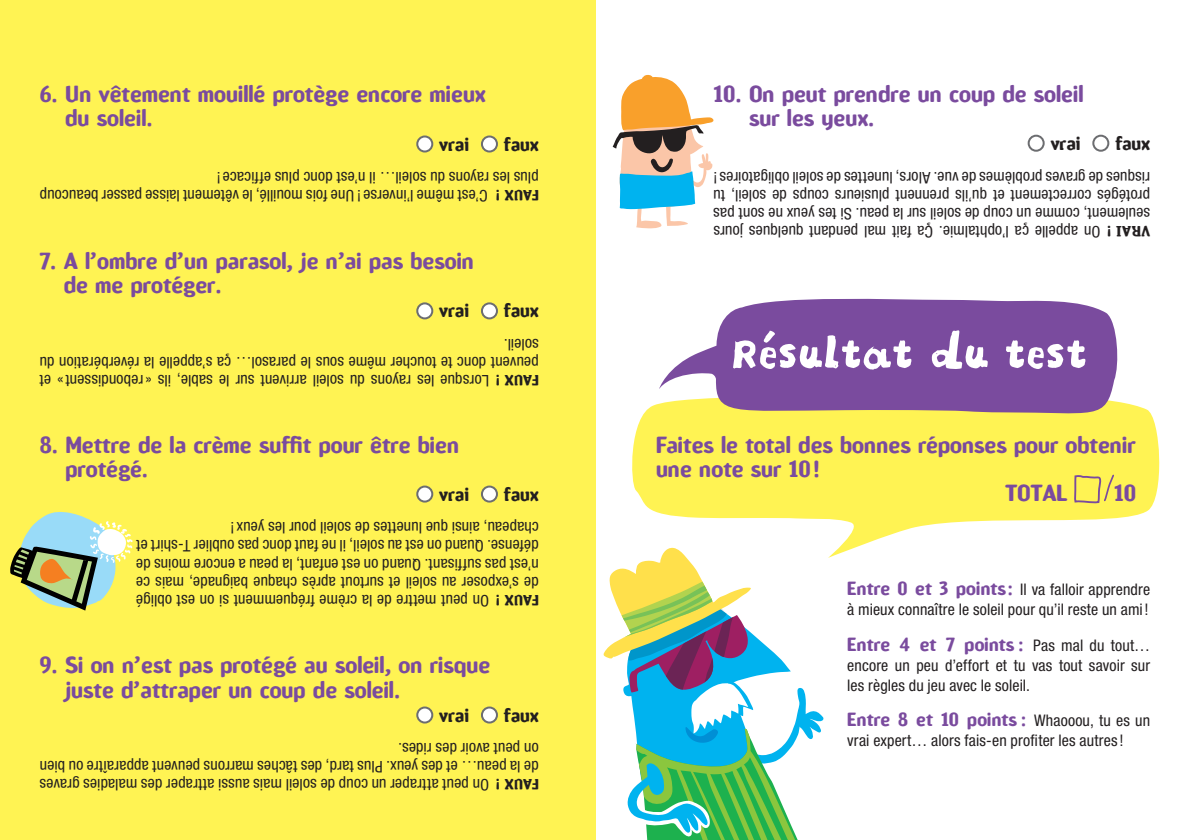
<style>
.page{position:relative;width:1191px;height:840px;background:#fff}
.page>*{position:absolute;margin:0;border:0;box-sizing:border-box;transform-origin:0 0}
.t1{font:900 52px "Letterine";color:#fff}
.t2{font:700 22px/24px "Amoebia";color:#7a4b9e}
.t3{font:700 18px "Amoebia";letter-spacing:.005em;color:#7a4b9e}
.t4{font:18px "Amoebia Drop";color:#231f20}
.t5{font:condensed 16px/18px "Helvetica Neue";letter-spacing:.01em;color:#231f20}
.t6{font:14px "Amoebia Drop";letter-spacing:.015em;color:#231f20}
.s1{font-family:"Amoebia";font-weight:700;font-stretch:normal;font-size:18px;color:#7a4b9e}
.s2{font-family:"Helvetica Neue";font-weight:400;font-stretch:condensed;font-size:16px;color:#231f20}
</style>
<div class="page">
<div style="left:0;top:0;width:595px;height:839px;background:#fff353"></div>
<svg style="left:632px;top:402px;width:528px;height:155px;fill:#fff353"></svg>
<div style="left:417px;top:136px;width:15px;height:15px;background:#fff;border-radius:50%"></div>
<div style="left:416px;top:135px;width:17px;height:17px;border:2px solid #6c6d70;border-radius:50%"></div>
<div style="left:482px;top:136px;width:15px;height:15px;background:#fff;border-radius:50%"></div>
<div style="left:481px;top:135px;width:17px;height:17px;border:2px solid #6c6d70;border-radius:50%"></div>
<div style="left:417px;top:303px;width:15px;height:15px;background:#fff;border-radius:50%"></div>
<div style="left:416px;top:302px;width:17px;height:17px;border:2px solid #6c6d70;border-radius:50%"></div>
<div style="left:482px;top:303px;width:15px;height:15px;background:#fff;border-radius:50%"></div>
<div style="left:481px;top:302px;width:17px;height:17px;border:2px solid #6c6d70;border-radius:50%"></div>
<div style="left:417px;top:486px;width:15px;height:15px;background:#fff;border-radius:50%"></div>
<div style="left:416px;top:485px;width:17px;height:17px;border:2px solid #6c6d70;border-radius:50%"></div>
<div style="left:482px;top:486px;width:15px;height:15px;background:#fff;border-radius:50%"></div>
<div style="left:481px;top:485px;width:17px;height:17px;border:2px solid #6c6d70;border-radius:50%"></div>
<div style="left:417px;top:707px;width:15px;height:15px;background:#fff;border-radius:50%"></div>
<div style="left:416px;top:706px;width:17px;height:17px;border:2px solid #6c6d70;border-radius:50%"></div>
<div style="left:482px;top:707px;width:15px;height:15px;background:#fff;border-radius:50%"></div>
<div style="left:481px;top:706px;width:17px;height:17px;border:2px solid #6c6d70;border-radius:50%"></div>
<svg style="left:1073px;top:473px;width:42px;height:30px"></svg>
<svg style="left:603px;top:546px;width:222px;height:293px"></svg>
<svg style="left:659px;top:298px;width:461px;height:123px;background:#9772a3"></svg>
<svg style="left:612px;top:75px;width:101px;height:153px"></svg>
<div style="left:1027px;top:135px;width:17px;height:17px;border:2px solid #6c6d70;border-radius:50%"></div>
<div style="left:1092px;top:135px;width:17px;height:17px;border:2px solid #6c6d70;border-radius:50%"></div>
<svg style="left:10px;top:511px;width:123px;height:99px"></svg>
<svg style="left:868px;top:352px;width:9px;height:12px"></svg>
<svg style="left:936px;top:354px;width:10px;height:8px"></svg>
<svg style="left:741px;top:345px;width:10px;height:9px"></svg>
<svg style="left:767px;top:350px;width:6px;height:5px"></svg>
<svg style="left:1034px;top:350px;width:7px;height:5px"></svg>
<h2 class="t2" style="left:65px;top:83px;width:422px;text-indent:-26px">6. Un vêtement mouillé protège encore mieux du soleil.</h2>
<p class="t4" style="left:439px;top:134px;width:31px">vrai</p>
<p class="t4" style="left:504px;top:134px;width:36px">faux</p>
<p class="t5" style="left:487px;top:205px;width:449px;rotate:-180deg">C’est même l’inverse ! Une fois mouillé, le vêtement laisse passer beaucoup</p>
<p class="t6" style="left:539px;top:203px;width:45px;rotate:-180deg">FAUX !</p>
<p class="t5" style="left:539px;top:187px;width:324px;rotate:-180deg">plus les rayons du soleil… il n’est donc plus efficace!</p>
<h2 class="t2" style="left:64px;top:250px;width:412px;text-indent:-24px">7. A l’ombre d’un parasol, je n’ai pas besoin de me protéger.</h2>
<p class="t4" style="left:439px;top:301px;width:31px">vrai</p>
<p class="t4" style="left:504px;top:301px;width:36px">faux</p>
<p class="t5" style="left:539px;top:372px;width:500px;rotate:-180deg">peuvent donc te toucher même sous le parasol… ça s’appelle la réverbération du soleil.</p>
<p class="t5" style="left:489px;top:390px;width:451px;rotate:-180deg">Lorsque les rayons du soleil arrivent sur le sable, ils « rebondissent » et</p>
<p class="t6" style="left:539px;top:387px;width:45px;rotate:-180deg">FAUX !</p>
<h2 class="t2" style="left:65px;top:433px;width:395px;text-indent:-26px">8. Mettre de la crème suffit pour être bien protégé.</h2>
<p class="t4" style="left:439px;top:484px;width:31px">vrai</p>
<p class="t4" style="left:504px;top:484px;width:36px">faux</p>
<p class="t5" style="left:539px;top:591px;width:404px;text-align:justify;rotate:-180deg">de s’exposer au soleil et surtout après chaque baignade, mais ce n’est pas suffisant. Quand on est enfant, la peau a encore moins de défense. Quand on est au soleil, il ne faut donc pas oublier T-shirt et chapeau, ainsi que lunettes de soleil pour les yeux!</p>
<p class="t5" style="left:489px;top:609px;width:354px;rotate:-180deg">On peut mettre de la crème fréquemment si on est obligé</p>
<p class="t6" style="left:539px;top:606px;width:45px;rotate:-180deg">FAUX !</p>
<h2 class="t2" style="left:65px;top:653px;width:426px;text-indent:-25px">9. Si on n’est pas protégé au soleil, on risque juste d’attraper un coup de soleil.</h2>
<p class="t4" style="left:439px;top:705px;width:31px">vrai</p>
<p class="t4" style="left:504px;top:705px;width:36px">faux</p>
<p class="t5" style="left:539px;top:775px;width:500px;rotate:-180deg">de la peau… et des yeux. Plus tard, des tâches marrons peuvent apparaître ou bien on peut avoir des rides.</p>
<p class="t5" style="left:489px;top:793px;width:451px;rotate:-180deg">On peut attraper un coup de soleil mais aussi attraper des maladies graves</p>
<p class="t6" style="left:539px;top:791px;width:45px;rotate:-180deg">FAUX !</p>
<h2 class="t2" style="left:749px;top:82px;width:336px;text-indent:-36px">10. On peut prendre un coup de soleil sur les yeux.</h2>
<p class="t4" style="left:1050px;top:133px;width:31px">vrai</p>
<p class="t4" style="left:1115px;top:133px;width:36px">faux</p>
<p class="t5" style="left:1150px;top:222px;width:438px;text-align:justify;rotate:-180deg">seulement, comme un coup de soleil sur la peau. Si tes yeux ne sont pas protégés correctement et qu’ils prennent plusieurs coups de soleil, tu risques de graves problèmes de vue. Alors, lunettes de soleil obligatoires!</p>
<p class="t5" style="left:1100px;top:240px;width:388px;rotate:-180deg">On appelle ça l’ophtalmie. Ça fait mal pendant quelques jours</p>
<p class="t6" style="left:1150px;top:238px;width:45px;rotate:-180deg">VRAI !</p>
<h1 class="t1" style="left:732px;top:316px;width:357px">Résultat du test</h1>
<h2 class="t2" style="left:656px;top:433px;width:481px">Faites le total des bonnes réponses pour obtenir</h2>
<h2 class="t2" style="left:656px;top:457px;width:165px">une note sur 10!</h2>
<h2 class="t2" style="left:1005px;top:481px;width:63px">TOTAL</h2>
<h2 class="t2" style="left:1114px;top:481px;width:23px">10</h2>
<p class="t5" style="left:847px;top:579px;width:304px;line-height:20px"><span class="s1">Entre 0 et 3 points :</span> Il va falloir apprendre à mieux connaître le soleil pour qu’il reste un ami!</p>
<p class="t3" style="left:847px;top:634px;width:304px">Entre 4 et 7 points : <span class="s2">Pas mal du tout…</span></p>
<p class="t5" style="left:847px;top:654px;width:304px;line-height:20px">encore un peu d’effort et tu vas tout savoir sur les règles du jeu avec le soleil.</p>
<p class="t3" style="left:847px;top:709px;width:304px">Entre 8 et 10 points : <span class="s2">Whaooou, tu es un</span></p>
<p class="t5" style="left:847px;top:731px;width:278px">vrai expert… alors fais-en profiter les autres !</p>
</div>
